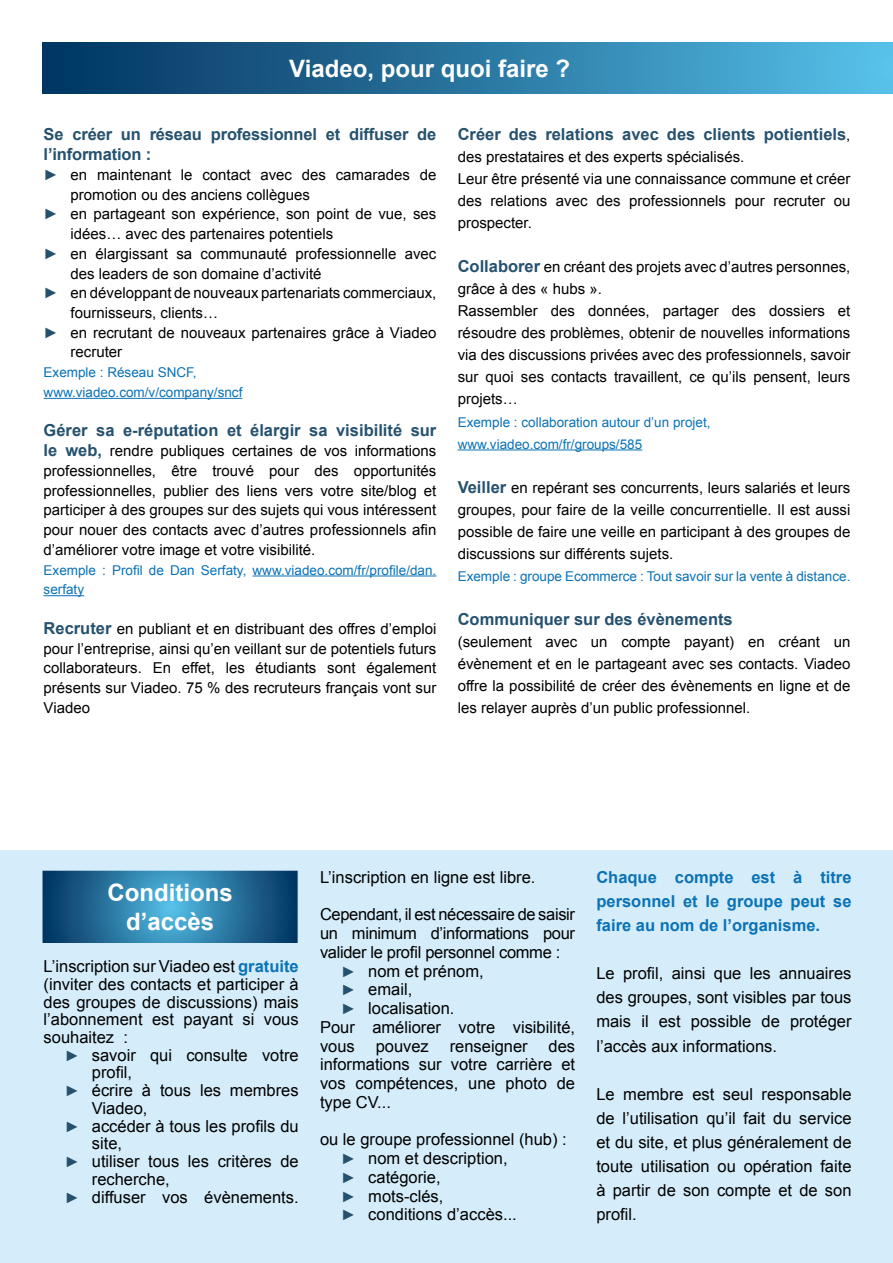
<style>
.page{position:relative;width:893px;height:1263px;background:#fff}
.page>*{position:absolute;margin:0;border:0;box-sizing:border-box;transform-origin:0 0}
.t1{font:700 24px/28.8px "Arial";color:#fff;text-align:center}
.t2{font:16.5px/24.2px "Arial";color:#000;text-align:justify}
.t3{font:700 16.5px/19.8px "Arial";color:#25516e}
.t4{font:16.5px "Arial";letter-spacing:-.02em;color:#000}
.t5{font:700 16.5px/24.2px "Arial";color:#0b72b5;text-align:justify}
.t6{font:15px/22px "Arial";color:#000;text-align:justify}
.t7{font:13.5px/19.8px "Arial";color:#0b72b5}
.s1{color:#25516e}
.s2{font-weight:700;font-size:16.5px;color:#25516e}
.s3{font-weight:400;font-size:15px;color:#000}
.s4{font-weight:700;color:#0b72b5}
.s5{font-size:15px;color:#25516e}
</style>
<div class="page">
<hr style="left:44px;top:398px;width:198px;height:1px;background:#0b72b5">
<hr style="left:253px;top:575px;width:183px;height:1px;background:#0b72b5">
<hr style="left:44px;top:595px;width:40px;height:1px;background:#0b72b5">
<hr style="left:458px;top:449px;width:184px;height:1px;background:#0b72b5">
<div style="left:0;top:850px;width:893px;height:413px;background:#d5edfa"></div>
<div style="left:43px;top:43px;width:850px;height:50px;background:linear-gradient(to right,#00305c,#56bfe7)"></div>
<svg style="left:43px;top:871px;width:255px;height:72px;background:#27729c"></svg>
<h1 class="t1" style="left:289px;top:54px;width:282px">Viadeo, pour quoi faire ?</h1>
<p class="t3" style="left:44px;top:125px;width:394px">Se créer un réseau professionnel et diffuser de l’information :</p>
<p class="t6" style="left:44px;top:164px;width:394px"><span class="s1">►</span> en maintenant le contact avec des camarades de</p>
<p class="t6" style="left:71px;top:183px;width:241px">promotion ou des anciens collègues</p>
<p class="t6" style="left:44px;top:203px;width:394px"><span class="s1">►</span> en partageant son expérience, son point de vue, ses</p>
<p class="t6" style="left:71px;top:223px;width:264px">idées… avec des partenaires potentiels</p>
<p class="t6" style="left:44px;top:243px;width:394px"><span class="s1">►</span> en élargissant sa communauté professionnelle avec</p>
<p class="t6" style="left:71px;top:262px;width:252px">des leaders de son domaine d’activité</p>
<p class="t6" style="left:44px;top:282px;width:394px"><span class="s1">►</span> en développant de nouveaux partenariats commerciaux,</p>
<p class="t6" style="left:71px;top:302px;width:149px">fournisseurs, clients…</p>
<p class="t6" style="left:44px;top:322px;width:394px"><span class="s1">►</span> en recrutant de nouveaux partenaires grâce à Viadeo</p>
<p class="t6" style="left:71px;top:341px;width:53px">recruter</p>
<p class="t7" style="left:44px;top:363px;width:200px">Exemple : Réseau SNCF, www.viadeo.com/v/company/sncf</p>
<p class="t3" style="left:44px;top:421px;width:394px">Gérer sa e-réputation et élargir sa visibilité sur</p>
<p class="t6" style="left:44px;top:441px;width:394px;line-height:19.8px"><span class="s2">le web,</span> rendre publiques certaines de vos informations professionnelles, être trouvé pour des opportunités professionnelles, publier des liens vers votre site/blog et participer à des groupes sur des sujets qui vous intéressent pour nouer des contacts avec d’autres professionnels afin d’améliorer votre image et votre visibilité.</p>
<p class="t7" style="left:44px;top:560px;width:394px">Exemple : Profil de Dan Serfaty, www.viadeo.com/fr/profile/dan. serfaty</p>
<p class="t6" style="left:44px;top:619px;width:394px;line-height:19.8px"><span class="s2">Recruter</span> en publiant et en distribuant des offres d’emploi pour l’entreprise, ainsi qu’en veillant sur de potentiels futurs collaborateurs. En effet, les étudiants sont également présents sur Viadeo. 75 % des recruteurs français vont sur Viadeo</p>
<p class="t3" style="left:458px;top:125px;width:394px">Créer des relations avec des clients potientiels<span class="s3">,</span></p>
<p class="t6" style="left:458px;top:146px;width:394px;text-align:left">des prestataires et des experts spécialisés.<br>Leur être présenté via une connaissance commune et créer des relations avec des professionnels pour recruter ou prospecter.</p>
<p class="t6" style="left:458px;top:256px;width:394px;text-align:left"><span class="s2">Collaborer</span> en créant des projets avec d’autres personnes, grâce à des « hubs ».<br>Rassembler des données, partager des dossiers et résoudre des problèmes, obtenir de nouvelles informations via des discussions privées avec des professionnels, savoir sur quoi ses contacts travaillent, ce qu’ils pensent, leurs projets…</p>
<p class="t7" style="left:458px;top:411px;width:254px;line-height:22px">Exemple : collaboration autour d’un projet, www.viadeo.com/fr/groups/585</p>
<p class="t6" style="left:458px;top:476px;width:394px"><span class="s2">Veiller</span> en repérant ses concurrents, leurs salariés et leurs groupes, pour faire de la veille concurrentielle. Il est aussi possible de faire une veille en participant à des groupes de discussions sur différents sujets.</p>
<p class="t7" style="left:458px;top:566px;width:394px">Exemple : groupe Ecommerce : Tout savoir sur la vente à distance.</p>
<p class="t3" style="left:458px;top:609px;width:277px">Communiquer sur des évènements</p>
<p class="t6" style="left:458px;top:630px;width:394px">(seulement avec un compte payant) en créant un évènement et en le partageant avec ses contacts. Viadeo offre la possibilité de créer des évènements en ligne et de les relayer auprès d’un public professionnel.</p>
<h1 class="t1" style="left:107px;top:879px;width:127px">Conditions d’accès</h1>
<p class="t2" style="left:44px;top:957px;width:257px;line-height:17.7px">L’inscription sur Viadeo est <span class="s4">gratuite </span>(inviter des contacts et participer à des groupes de discussions) mais l’abonnement est payant si vous souhaitez :</p>
<p class="t2" style="left:65px;top:1043px;width:235px"><span class="s5">►</span> savoir qui consulte votre</p>
<p class="t2" style="left:92px;top:1061px;width:42px">profil,</p>
<p class="t2" style="left:65px;top:1078px;width:235px"><span class="s5">►</span> écrire à tous les membres</p>
<p class="t2" style="left:92px;top:1096px;width:57px">Viadeo,</p>
<p class="t2" style="left:65px;top:1114px;width:235px"><span class="s5">►</span> accéder à tous les profils du</p>
<p class="t2" style="left:92px;top:1132px;width:32px">site,</p>
<p class="t2" style="left:65px;top:1149px;width:235px"><span class="s5">►</span> utiliser tous les critères de</p>
<p class="t2" style="left:92px;top:1167px;width:79px">recherche,</p>
<p class="t2" style="left:65px;top:1185px;width:235px"><span class="s5">►</span> diffuser vos évènements.</p>
<p class="t2" style="left:320px;top:865px;width:217px">L’inscription en ligne est libre.</p>
<p class="t4" style="left:320px;top:904px;width:257px">Cependant, il est nécessaire de saisir</p>
<p class="t4" style="left:320px;top:922px;width:257px">un minimum d’informations pour</p>
<p class="t4" style="left:320px;top:941px;width:242px">valider le profil personnel comme :</p>
<p class="t2" style="left:341px;top:959px;width:144px"><span class="s5">►</span> nom et prénom,</p>
<p class="t2" style="left:341px;top:977px;width:73px"><span class="s5">►</span> email,</p>
<p class="t2" style="left:341px;top:996px;width:115px"><span class="s5">►</span> localisation.</p>
<p class="t2" style="left:320px;top:1015px;width:257px">Pour améliorer votre visibilité,</p>
<p class="t2" style="left:320px;top:1034px;width:36px">vous</p>
<p class="t2" style="left:376px;top:1034px;width:55px">pouvez</p>
<p class="t2" style="left:450px;top:1034px;width:79px">renseigner</p>
<p class="t2" style="left:320px;top:1036px;width:257px;line-height:18.8px;text-indent:229px">des informations sur votre carrière et vos compétences, une photo de type CV...</p>
<p class="t2" style="left:341px;top:1130px;width:227px;line-height:18.8px;text-align:left;text-indent:-21px">ou le groupe professionnel (hub) : <span class="s5">►</span> nom et description,<br><span class="s5">►</span> catégorie,<br><span class="s5">►</span> mots-clés,<br><span class="s5">►</span> conditions d’accès...</p>
<p class="t5" style="left:596px;top:865px;width:257px">Chaque compte est à titre personnel et le groupe peut se faire au nom de l’organisme.</p>
<p class="t2" style="left:596px;top:961px;width:257px">Le profil, ainsi que les annuaires des groupes, sont visibles par tous mais il est possible de protéger l’accès aux informations.</p>
<p class="t2" style="left:596px;top:1082px;width:257px">Le membre est seul responsable de l’utilisation qu’il fait du service et du site, et plus généralement de toute utilisation ou opération faite à partir de son compte et de son profil.</p>
</div>
